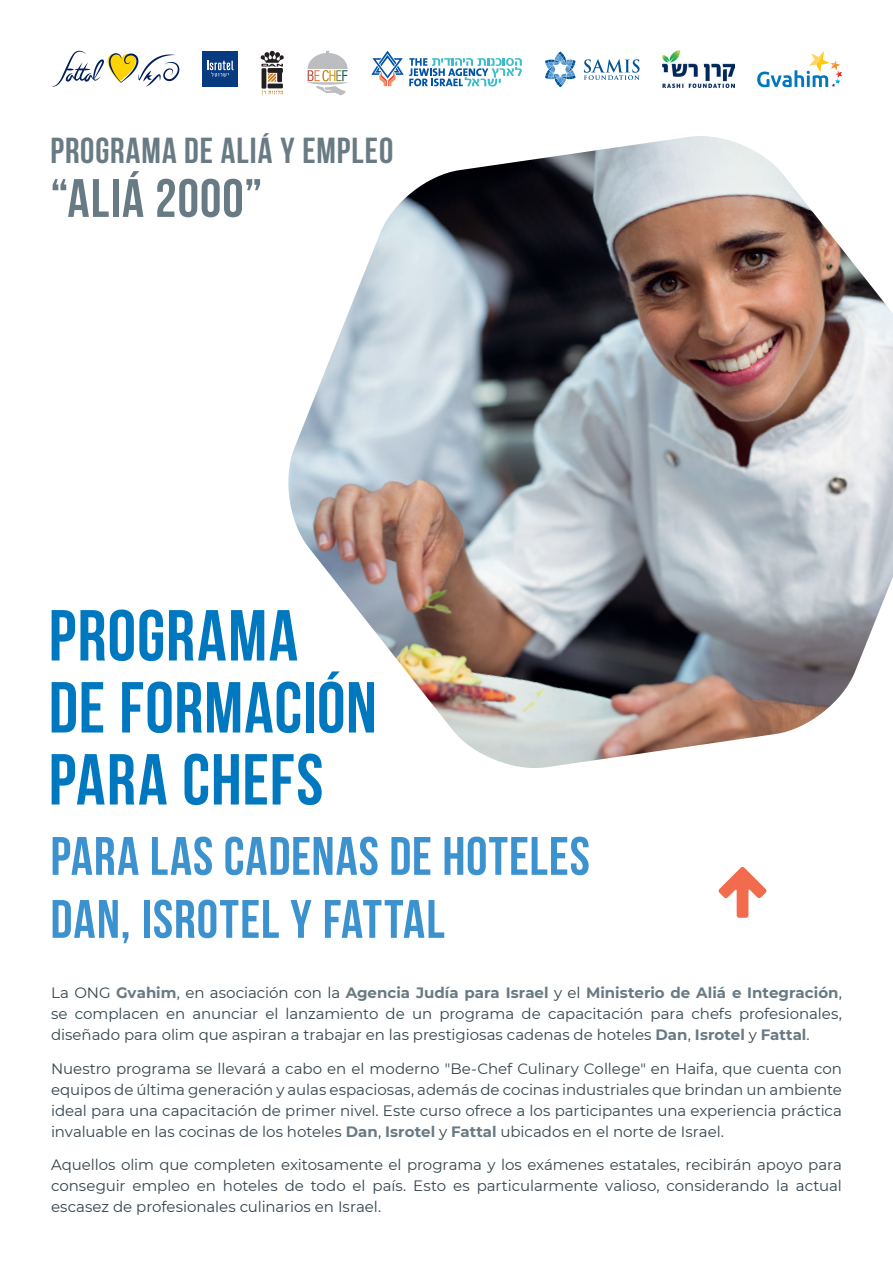
<style>
.page{position:relative;width:893px;height:1263px;background:#fff}
.page>*{position:absolute;margin:0;border:0;box-sizing:border-box;transform-origin:0 0}
.t1{font:700 72px/72px "Bebas Neue";letter-spacing:.015em;color:#0078c0}
.t2{font:700 54px/63px "Bebas Neue";letter-spacing:.02em;color:#3c92cf}
.t3{font:700 54px "Bebas Neue";letter-spacing:.02em;color:#687a83}
.t4{font:700 36px "Bebas Neue";letter-spacing:.025em;color:#687a83}
.Main_TeXT{font:15px/21px "Montserrat";color:#33444d;text-align:justify}
.s1{font-weight:700;color:#687a83}
</style>
<div class="page">
<svg style="left:371px;top:51px;width:151px;height:36px"></svg>
<svg style="left:757px;top:51px;width:85px;height:36px"></svg>
<svg style="left:262px;top:89px;width:21px;height:6px"></svg>
<hr style="left:262px;top:68px;width:4px;height:21px;background:#231f20">
<hr style="left:268px;top:84px;width:15px;height:4px;background:#231f20">
<div style="left:268px;top:68px;width:15px;height:5px;background:#231f20"></div>
<div style="left:277px;top:68px;width:5px;height:14px;background:#231f20"></div>
<svg style="left:268px;top:74px;width:8px;height:8px"></svg>
<svg style="left:261px;top:51px;width:23px;height:16px"></svg>
<svg style="left:51px;top:51px;width:128px;height:36px"></svg>
<div style="left:202px;top:51px;width:36px;height:36px;background:#083a82"></div>
<svg style="left:207px;top:61px;width:26px;height:15px"></svg>
<svg style="left:307px;top:51px;width:41px;height:44px"></svg>
<img style="left:662px;top:51px;width:72px;height:36px">
<svg style="left:584px;top:59px;width:56px;height:21px"></svg>
<svg style="left:545px;top:52px;width:30px;height:35px"></svg>
<svg style="left:718px;top:867px;width:49px;height:51px"></svg>
<img style="left:288px;top:136px;width:605px;height:632px">
<p class="t4" style="left:50px;top:131px;width:344px">PROGRAMA DE ALIÁ Y EMPLEO</p>
<p class="t3" style="left:50px;top:169px;width:213px">“ALIÁ 2000”</p>
<p class="t1" style="left:49px;top:599px;width:330px">PROGRAMA<br>DE FORMACIÓN<br>PARA CHEFS</p>
<p class="t2" style="left:50px;top:824px;width:541px">PARA LAS CADENAS DE HOTELES<br>DAN, ISROTEL Y FATTAL</p>
<p class="Main_TeXT" style="left:51px;top:981px;width:792px">La ONG <span class="s1">Gvahim</span>, en asociación con la <span class="s1">Agencia Judía para Israel</span> y el <span class="s1">Ministerio de Aliá e Integración</span>, se complacen en anunciar el lanzamiento de un programa de capacitación para chefs profesionales, diseñado para olim que aspiran a trabajar en las prestigiosas cadenas de hoteles <span class="s1">Dan</span>, <span class="s1">Isrotel</span> y <span class="s1">Fattal</span>.</p>
<p class="Main_TeXT" style="left:51px;top:1057px;width:792px">Nuestro programa se llevará a cabo en el moderno "Be-Chef Culinary College" en Haifa, que cuenta con equipos de última generación y aulas espaciosas, además de cocinas industriales que brindan un ambiente ideal para una capacitación de primer nivel. Este curso ofrece a los participantes una experiencia práctica invaluable en las cocinas de los hoteles <span class="s1">Dan</span>, <span class="s1">Isrotel</span> y <span class="s1">Fattal</span> ubicados en el norte de Israel.</p>
<p class="Main_TeXT" style="left:51px;top:1154px;width:792px">Aquellos olim que completen exitosamente el programa y los exámenes estatales, recibirán apoyo para conseguir empleo en hoteles de todo el país. Esto es particularmente valioso, considerando la actual escasez de profesionales culinarios en Israel.</p>
</div>
